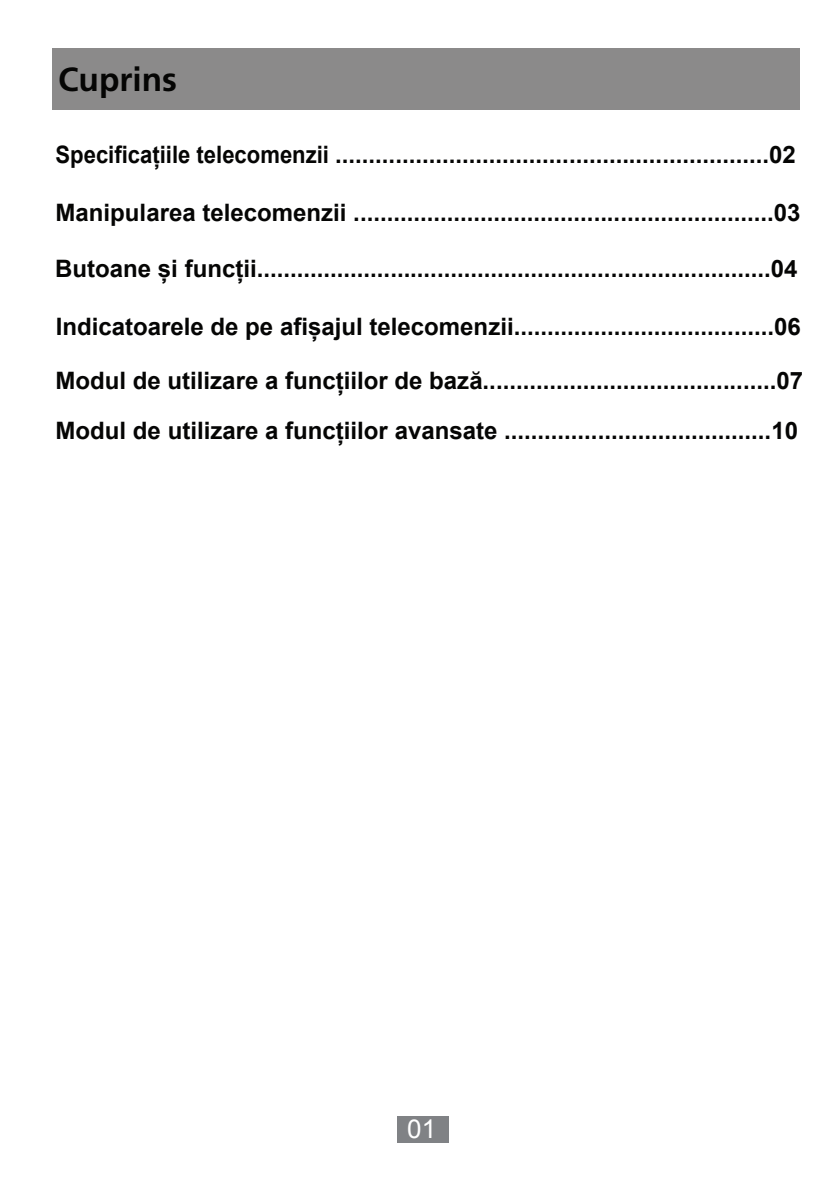
<style>
.page{position:relative;width:840px;height:1191px;background:#fff}
.page>*{position:absolute;margin:0;border:0;box-sizing:border-box;transform-origin:0 0}
.t1{font:700 33.4px "Frutiger LT Std";color:#050504}
.t2{font:26px "Arial";color:#fff}
.t3{font:700 24px "Arial";color:#050504}
.t4{font:700 24px "Arial";color:#050504;scale:.92 1}
</style>
<div class="page">
<div style="left:52px;top:49px;width:747px;height:61px;background:#8b8a8a"></div>
<div style="left:396px;top:1116px;width:52px;height:26px;background:#808285"></div>
<h1 class="t1" style="left:58px;top:60px;width:120px">Cuprins</h1>
<p class="t4" style="left:56px;top:138px;width:805px">Specificațiile telecomenzii .................................................................02</p>
<p class="t3" style="left:56px;top:195px;width:746px">Manipularea telecomenzii ...............................................................03</p>
<p class="t3" style="left:55px;top:252px;width:743px">Butoane și funcții.............................................................................04</p>
<p class="t3" style="left:56px;top:309px;width:746px">Indicatoarele de pe afișajul telecomenzii.......................................06</p>
<p class="t3" style="left:55px;top:364px;width:748px">Modul de utilizare a funcțiilor de bază............................................07</p>
<p class="t3" style="left:56px;top:414px;width:743px">Modul de utilizare a funcțiilor avansate ........................................10</p>
<p class="t2" style="left:407px;top:1112px;width:30px">01</p>
</div>
